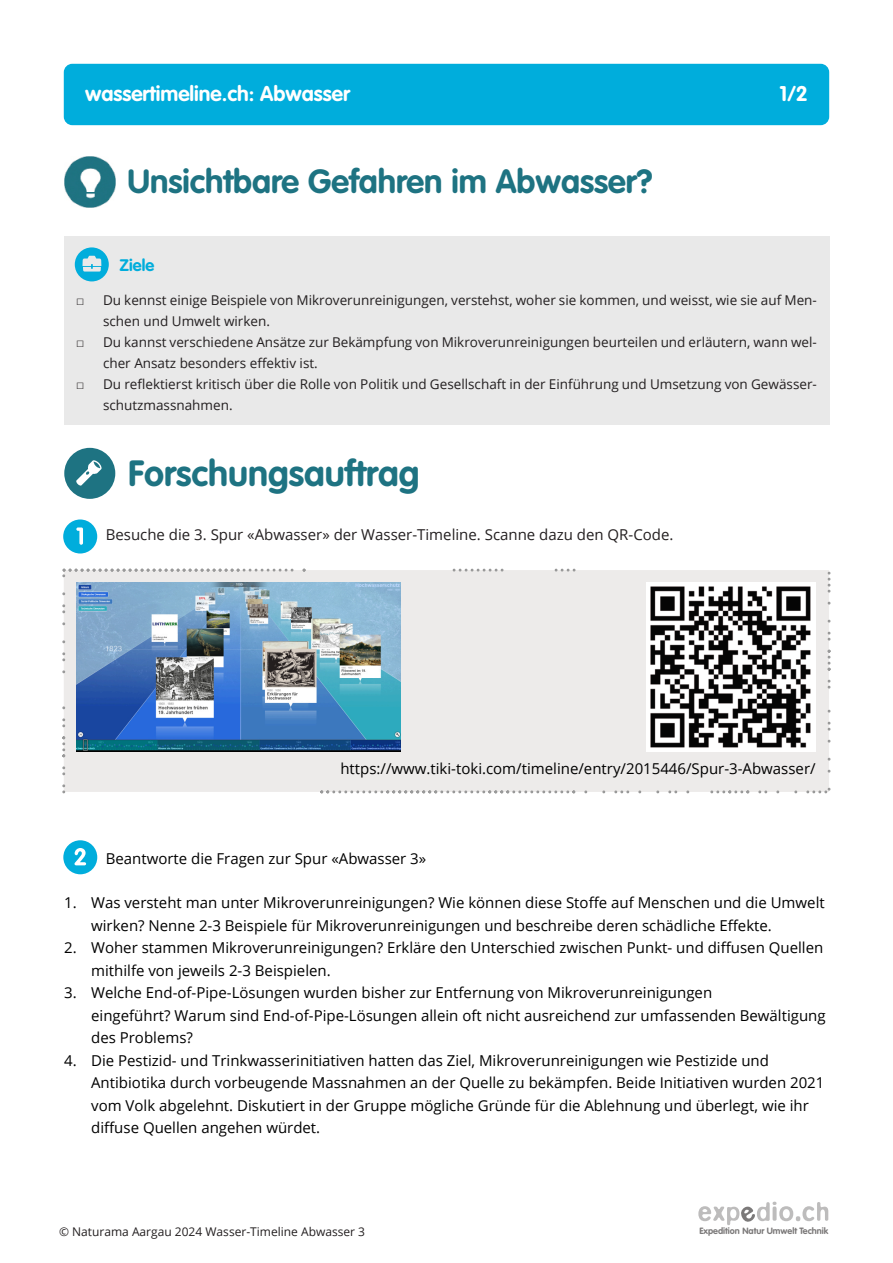
<style>
.page{position:relative;width:893px;height:1263px;background:#fff}
.page>*{position:absolute;margin:0;border:0;box-sizing:border-box;transform-origin:0 0}
.t1{font:700 36px "VAG Rounded Std";color:#1e7382}
.t2{font:700 33px "VAG Rounded Std";color:#1e7382}
.t3{font:700 21px "VAG Rounded Std";color:#fff}
.t4{font:700 16.5px "VAG Rounded Std";color:#00addc}
.t5{font:15px "Open Sans";color:#000}
.t6{font:15px "Open Sans";color:#231f20}
.t7{font:13.5px "Open Sans";color:#231f20}
.t8{font:13.5px "Arial";color:#231f20}
.t9{font:12px "Open Sans";color:#231f20}
.t10{font:700 9px "VAG Rounded Std";color:#7b7979}
</style>
<div class="page">
<div style="left:62px;top:569px;width:769px;height:224px;background:#edebea;border:3px dashed #999"></div>
<svg style="left:63px;top:519px;width:34px;height:34px"></svg>
<img style="left:646px;top:582px;width:170px;height:170px">
<img style="left:76px;top:582px;width:325px;height:170px">
<div style="left:64px;top:64px;width:765px;height:61px;background:#00addc;border-radius:9px"></div>
<svg style="left:698px;top:1202px;width:130px;height:23px"></svg>
<img style="left:64px;top:156px;width:51px;height:51px">
<div style="left:64px;top:237px;width:766px;height:188px;background:#e9e9e9"></div>
<svg style="left:75px;top:247px;width:34px;height:34px"></svg>
<svg style="left:64px;top:448px;width:51px;height:51px"></svg>
<svg style="left:63px;top:840px;width:34px;height:34px"></svg>
<p class="t3" style="left:85px;top:85px;width:266px">wassertimeline.ch: Abwasser</p>
<p class="t3" style="left:780px;top:85px;width:30px">1/2</p>
<p class="t2" style="left:128px;top:168px;width:527px">Unsichtbare Gefahren im Abwasser?</p>
<p class="t4" style="left:119px;top:258px;width:36px">Ziele</p>
<p class="t8" style="left:76px;top:295px;width:10px">□</p>
<p class="t7" style="left:103px;top:295px;width:715px">Du kennst einige Beispiele von Mikroverunreinigungen, verstehst, woher sie kommen, und weisst, wie sie auf Men-</p>
<p class="t7" style="left:103px;top:316px;width:168px">schen und Umwelt wirken.</p>
<p class="t8" style="left:76px;top:337px;width:10px">□</p>
<p class="t7" style="left:103px;top:337px;width:715px">Du kannst verschiedene Ansätze zur Bekämpfung von Mikroverunreinigungen beurteilen und erläutern, wann wel-</p>
<p class="t7" style="left:103px;top:358px;width:216px">cher Ansatz besonders effektiv ist.</p>
<p class="t8" style="left:76px;top:379px;width:10px">□</p>
<p class="t7" style="left:103px;top:379px;width:715px">Du reflektierst kritisch über die Rolle von Politik und Gesellschaft in der Einführung und Umsetzung von Gewässer-</p>
<p class="t7" style="left:103px;top:400px;width:131px">schutzmassnahmen.</p>
<p class="t1" style="left:128px;top:459px;width:293px">Forschungsauftrag</p>
<p class="t6" style="left:106px;top:529px;width:569px">Besuche die 3. Spur «Abwasser» der Wasser-Timeline. Scanne dazu den QR-Code.</p>
<p class="t5" style="left:340px;top:763px;width:477px">https://www.tiki-toki.com/timeline/entry/2015446/Spur-3-Abwasser/</p>
<p class="t5" style="left:106px;top:853px;width:322px">Beantworte die Fragen zur Spur «Abwasser 3»</p>
<p class="t5" style="left:64px;top:896px;width:762px">1. Was versteht man unter Mikroverunreinigungen? Wie können diese Stoffe auf Menschen und die Umwelt</p>
<p class="t5" style="left:91px;top:919px;width:682px">wirken? Nenne 2-3 Beispiele für Mikroverunreinigungen und beschreibe deren schädliche Effekte.</p>
<p class="t5" style="left:64px;top:941px;width:761px">2. Woher stammen Mikroverunreinigungen? Erkläre den Unterschied zwischen Punkt- und diffusen Quellen</p>
<p class="t5" style="left:91px;top:964px;width:241px">mithilfe von jeweils 2-3 Beispielen.</p>
<p class="t5" style="left:64px;top:986px;width:650px">3. Welche End-of-Pipe-Lösungen wurden bisher zur Entfernung von Mikroverunreinigungen</p>
<p class="t5" style="left:91px;top:1009px;width:736px">eingeführt? Warum sind End-of-Pipe-Lösungen allein oft nicht ausreichend zur umfassenden Bewältigung</p>
<p class="t5" style="left:91px;top:1031px;width:103px">des Problems?</p>
<p class="t5" style="left:64px;top:1054px;width:706px">4. Die Pestizid- und Trinkwasserinitiativen hatten das Ziel, Mikroverunreinigungen wie Pestizide und</p>
<p class="t5" style="left:91px;top:1076px;width:735px">Antibiotika durch vorbeugende Massnahmen an der Quelle zu bekämpfen. Beide Initiativen wurden 2021</p>
<p class="t5" style="left:91px;top:1099px;width:719px">vom Volk abgelehnt. Diskutiert in der Gruppe mögliche Gründe für die Ablehnung und überlegt, wie ihr</p>
<p class="t5" style="left:91px;top:1121px;width:231px">diffuse Quellen angehen würdet.</p>
<p class="t9" style="left:59px;top:1226px;width:308px">© Naturama Aargau 2024 Wasser-Timeline Abwasser 3</p>
<p class="t10" style="left:699px;top:1227px;width:130px">Expedition Natur Umwelt Technik</p>
</div>
